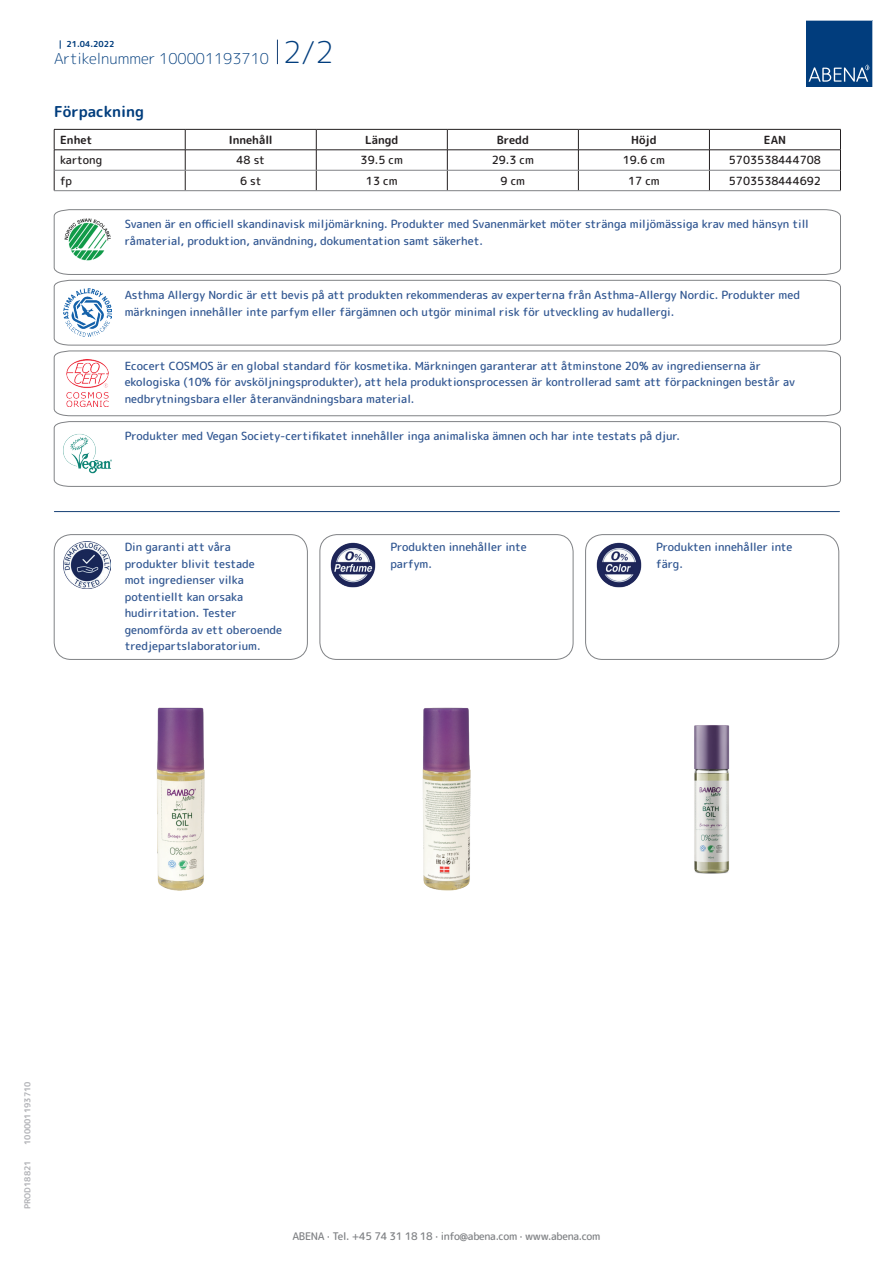
<style>
.page{position:relative;width:893px;height:1263px;background:#fff}
.page>*{position:absolute;margin:0;border:0;box-sizing:border-box;transform-origin:0 0}
.t1{font:300 15px "Rounded Mplus 1 c";color:#013d7d}
.t2{font:700 15px "Rounded Mplus 1 c";color:#013d7d}
.t3{font:500 11.25px/16.5px "Rounded Mplus 1 c";color:#305691}
.t4{font:500 11.25px "Rounded Mplus 1 c";color:#231f20}
.t5{font:700 11.25px "Rounded Mplus 1 c";color:#231f20}
.t6{font:500 10.5px "Rounded Mplus 1 c";letter-spacing:-.03em;color:#808285}
.t7{font:700 8.25px "Rounded Mplus 1 c";color:#b2b3b7}
.t8{font:700 8.25px "Rounded Mplus 1 c";color:#013d7d}
.s1{font-size:30px}
</style>
<div class="page">
<svg style="left:277px;top:40px;width:1px;height:24px"></svg>
<svg style="left:806px;top:20px;width:67px;height:67px;background:#144b86"></svg>
<hr style="left:54px;top:129px;width:131px;height:1px;background:#231f20">
<hr style="left:185px;top:129px;width:131px;height:1px;background:#231f20">
<hr style="left:316px;top:129px;width:131px;height:1px;background:#231f20">
<hr style="left:447px;top:129px;width:131px;height:1px;background:#231f20">
<hr style="left:578px;top:129px;width:131px;height:1px;background:#231f20">
<hr style="left:709px;top:129px;width:132px;height:1px;background:#231f20">
<hr style="left:54px;top:150px;width:131px;height:1px;background:#231f20">
<hr style="left:185px;top:150px;width:131px;height:1px;background:#231f20">
<hr style="left:316px;top:150px;width:131px;height:1px;background:#231f20">
<hr style="left:447px;top:150px;width:131px;height:1px;background:#231f20">
<hr style="left:578px;top:150px;width:131px;height:1px;background:#231f20">
<hr style="left:709px;top:150px;width:132px;height:1px;background:#231f20">
<svg style="left:54px;top:130px;width:1px;height:60px"></svg>
<svg style="left:185px;top:130px;width:1px;height:60px"></svg>
<svg style="left:316px;top:130px;width:1px;height:60px"></svg>
<svg style="left:447px;top:130px;width:1px;height:60px"></svg>
<svg style="left:578px;top:130px;width:1px;height:60px"></svg>
<svg style="left:709px;top:130px;width:1px;height:60px"></svg>
<svg style="left:840px;top:130px;width:1px;height:60px"></svg>
<hr style="left:54px;top:170px;width:131px;height:1px;background:#808285">
<hr style="left:185px;top:170px;width:131px;height:1px;background:#808285">
<hr style="left:316px;top:170px;width:131px;height:1px;background:#808285">
<hr style="left:447px;top:170px;width:131px;height:1px;background:#808285">
<hr style="left:578px;top:170px;width:131px;height:1px;background:#808285">
<hr style="left:709px;top:170px;width:131px;height:1px;background:#808285">
<hr style="left:54px;top:190px;width:131px;height:1px;background:#808285">
<hr style="left:185px;top:190px;width:131px;height:1px;background:#808285">
<hr style="left:316px;top:190px;width:131px;height:1px;background:#808285">
<hr style="left:447px;top:190px;width:131px;height:1px;background:#808285">
<hr style="left:578px;top:190px;width:131px;height:1px;background:#808285">
<hr style="left:709px;top:190px;width:132px;height:1px;background:#808285">
<svg style="left:54px;top:209px;width:787px;height:66px"></svg>
<svg style="left:54px;top:280px;width:787px;height:65px"></svg>
<svg style="left:54px;top:351px;width:787px;height:65px"></svg>
<svg style="left:54px;top:421px;width:787px;height:66px"></svg>
<hr style="left:54px;top:511px;width:785px;height:1px;background:#153f74">
<img style="left:64px;top:541px;width:47px;height:47px">
<div style="left:54px;top:534px;width:254px;height:126px;border:1px solid #808285;border-radius:17px"></div>
<img style="left:330px;top:542px;width:46px;height:46px">
<div style="left:320px;top:534px;width:253px;height:126px;border:1px solid #808285;border-radius:17px"></div>
<img style="left:596px;top:542px;width:46px;height:46px">
<div style="left:585px;top:534px;width:254px;height:126px;border:1px solid #808285;border-radius:17px"></div>
<img style="left:156px;top:707px;width:49px;height:183px">
<img style="left:422px;top:707px;width:49px;height:183px">
<img style="left:694px;top:725px;width:36px;height:149px">
<p class="t8" style="left:59px;top:38px;width:57px">| 21.04.2022</p>
<h1 class="t1" style="left:54px;top:48px;width:281px">Artikelnummer 100001193710 <span class="s1">2/2</span></h1>
<h1 class="t2" style="left:54px;top:101px;width:92px">Förpackning</h1>
<p class="t5" style="left:60px;top:132px;width:34px">Enhet</p>
<p class="t5" style="left:229px;top:132px;width:45px">Innehåll</p>
<p class="t5" style="left:365px;top:132px;width:35px">Längd</p>
<p class="t5" style="left:497px;top:132px;width:34px">Bredd</p>
<p class="t5" style="left:631px;top:132px;width:27px">Höjd</p>
<p class="t5" style="left:764px;top:132px;width:24px">EAN</p>
<p class="t4" style="left:60px;top:152px;width:44px">kartong</p>
<p class="t4" style="left:237px;top:152px;width:30px">48 st</p>
<p class="t4" style="left:361px;top:152px;width:44px">39.5 cm</p>
<p class="t4" style="left:492px;top:152px;width:44px">29.3 cm</p>
<p class="t4" style="left:623px;top:152px;width:44px">19.6 cm</p>
<p class="t4" style="left:729px;top:152px;width:94px">5703538444708</p>
<p class="t4" style="left:60px;top:173px;width:13px">fp</p>
<p class="t4" style="left:240px;top:173px;width:23px">6 st</p>
<p class="t4" style="left:366px;top:173px;width:33px">13 cm</p>
<p class="t4" style="left:501px;top:173px;width:26px">9 cm</p>
<p class="t4" style="left:628px;top:173px;width:33px">17 cm</p>
<p class="t4" style="left:729px;top:173px;width:94px">5703538444692</p>
<p class="t3" style="left:125px;top:216px;width:685px">Svanen är en officiell skandinavisk miljömärkning. Produkter med Svanenmärket möter stränga miljömässiga krav med hänsyn till råmaterial, produktion, användning, dokumentation samt säkerhet.</p>
<p class="t3" style="left:125px;top:287px;width:677px">Asthma Allergy Nordic är ett bevis på att produkten rekommenderas av experterna från Asthma-Allergy Nordic. Produkter med märkningen innehåller inte parfym eller färgämnen och utgör minimal risk för utveckling av hudallergi.</p>
<p class="t3" style="left:125px;top:357px;width:672px">Ecocert COSMOS är en global standard för kosmetika. Märkningen garanterar att åtminstone 20% av ingredienserna är ekologiska (10% för avsköljningsprodukter), att hela produktionsprocessen är kontrollerad samt att förpackningen består av nedbrytningsbara eller återanvändningsbara material.</p>
<p class="t3" style="left:125px;top:428px;width:557px">Produkter med Vegan Society-certifikatet innehåller inga animaliska ämnen och har inte testats på djur.</p>
<p class="t3" style="left:125px;top:539px;width:159px">Din garanti att våra produkter blivit testade<br>mot ingredienser vilka potentiellt kan orsaka hudirritation. Tester genomförda av ett oberoende tredjepartslaboratorium.</p>
<p class="t3" style="left:390px;top:539px;width:138px">Produkten innehåller inte parfym.</p>
<p class="t3" style="left:656px;top:539px;width:138px">Produkten innehåller inte färg.</p>
<p class="t7" style="left:22px;top:1145px;width:65px;rotate:-90deg">100001193710</p>
<p class="t7" style="left:22px;top:1209px;width:50px;rotate:-90deg">PROD18821</p>
<p class="t6" style="left:292px;top:1229px;width:309px">ABENA · Tel. +45 74 31 18 18 · info@abena.com · www.abena.com</p>
</div>
